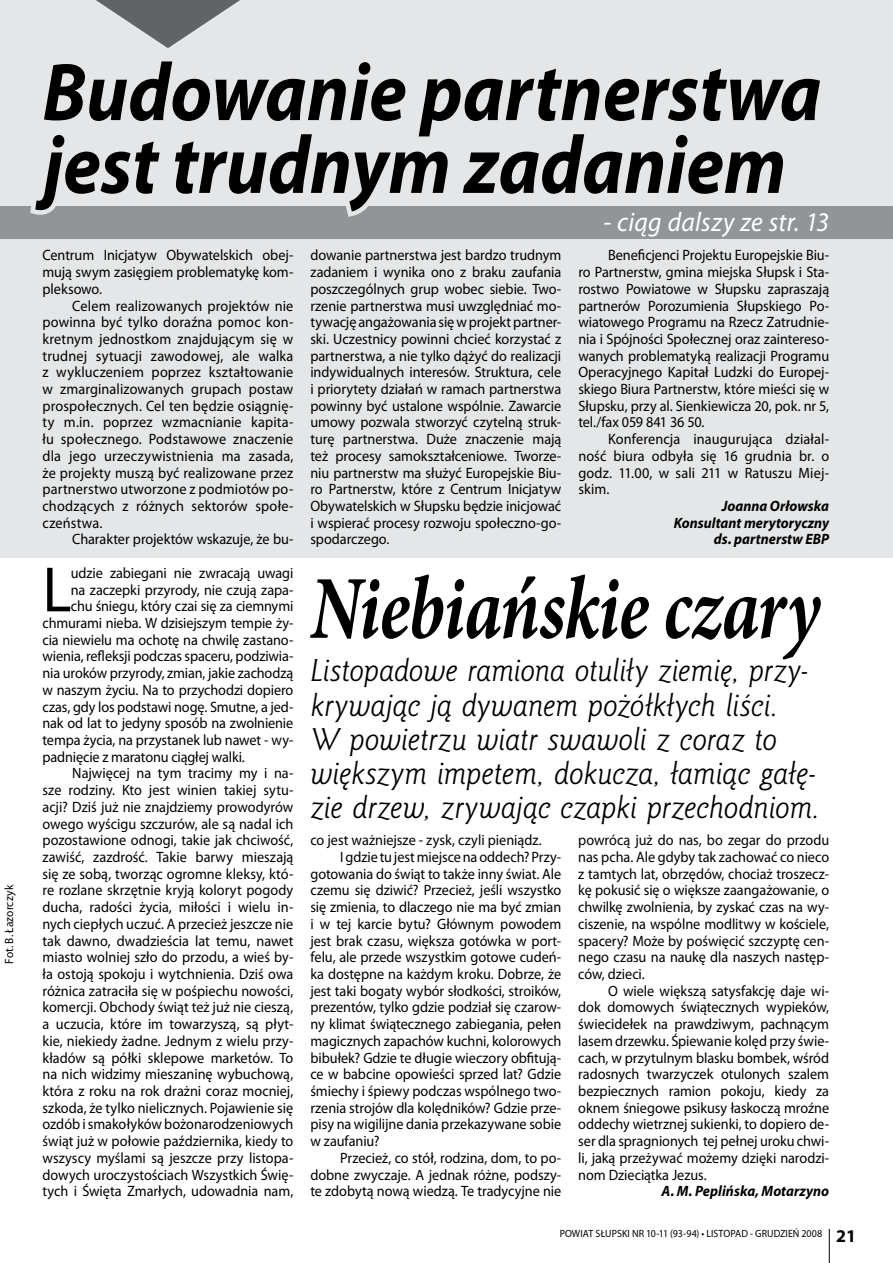
<style>
.page{position:relative;width:893px;height:1263px;background:#fff}
.page>*{position:absolute;margin:0;border:0;box-sizing:border-box;transform-origin:0 0}
.t1{font:italic 700 90px "Minion Pro";letter-spacing:-.01em;color:#000;scale:.8 1}
.t2{font:italic 700 82.5px/72.8px "Myriad Pro";color:#000;scale:.91 1}
.t3{font:64.65px "Myriad Pro";color:#000;scale:.95 1}
.t4{font:italic 28.5px/34.2px "Goldy EFN";letter-spacing:-.01em;color:#000}
.t5{font:italic 27px "Myriad Pro";letter-spacing:.01em;color:#fff;scale:.95 1}
.t6{font:700 18px "Myriad Pro";color:#000}
.t7{font:15px/16.6px "Myriad Pro";letter-spacing:-.005em;color:#000;text-align:justify;scale:.95 1}
.t8{font:italic 700 15px/16.6px "Myriad Pro";letter-spacing:.005em;color:#000;text-align:right;scale:.95 1}
.t9{font:12px "Myriad Pro";letter-spacing:.005em;color:#000;scale:.95 1}
.t10{font:10.5px "Myriad Pro";letter-spacing:.005em;color:#000;scale:.95 1}
</style>
<div class="page">
<hr style="left:829px;top:1229px;width:1px;height:34px;background:#000">
<div style="left:0;top:0;width:893px;height:557px;background:#e4e6e7"></div>
<div style="left:0;top:206px;width:893px;height:33px;background:#919597"></div>
<svg style="left:30px;top:0;width:338px;height:217px"></svg>
<p class="t9" style="left:2px;top:964px;width:85px;rotate:-90deg">Fot. B. Łazorczyk</p>
<h2 class="t2" style="left:43px;top:53px;width:857px">Budowanie partnerstwa jest trudnym zadaniem</h2>
<h3 class="t5" style="left:603px;top:205px;width:239px">- ciąg dalszy ze str. 13</h3>
<p class="t7" style="left:43px;top:247px;width:266px">Centrum Inicjatyw Obywatelskich obej&shy;mują swym zasięgiem problematykę kom&shy;pleksowo.</p>
<p class="t7" style="left:43px;top:297px;width:266px;text-indent:30px">Celem realizowanych projektów nie powinna być tylko doraźna pomoc kon&shy;kretnym jednostkom znajdującym się w trudnej sytuacji zawodowej, ale walka z wykluczeniem poprzez kształtowanie w zmarginalizowanych grupach postaw prospołecznych. Cel ten będzie osiągnię&shy;ty m.in. poprzez wzmacnianie kapita&shy;łu społecznego. Podstawowe znaczenie dla jego urzeczywistnienia ma zasada, że projekty muszą być realizowane przez partnerstwo utworzone z podmiotów po&shy;chodzących z różnych sektorów społe&shy;czeństwa.</p>
<p class="t7" style="left:72px;top:531px;width:234px">Charakter projektów wskazuje, że bu-</p>
<h3 class="t3" style="left:43px;top:550px;width:32px">L</h3>
<p class="t7" style="left:71px;top:564px;width:236px">udzie zabiegani nie zwracają uwagi</p>
<p class="t7" style="left:71px;top:581px;width:236px">na zaczepki przyrody, nie czują zapa-</p>
<p class="t7" style="left:71px;top:598px;width:236px">chu śniegu, który czai się za ciemnymi</p>
<p class="t7" style="left:43px;top:614px;width:266px">chmurami nieba. W dzisiejszym tempie ży-</p>
<p class="t7" style="left:43px;top:631px;width:266px">cia niewielu ma ochotę na chwilę zastano-</p>
<p class="t7" style="left:43px;top:648px;width:266px">wienia, refleksji podczas spaceru, podziwia-</p>
<p class="t7" style="left:43px;top:665px;width:266px">nia uroków przyrody, zmian, jakie zachodzą</p>
<p class="t7" style="left:43px;top:681px;width:266px">w naszym życiu. Na to przychodzi dopiero</p>
<p class="t7" style="left:43px;top:698px;width:266px">czas, gdy los podstawi nogę. Smutne, a jed-</p>
<p class="t7" style="left:43px;top:715px;width:265px">nak od lat to jedyny sposób na zwolnienie</p>
<p class="t7" style="left:43px;top:731px;width:266px">tempa życia, na przystanek lub nawet - wy-</p>
<p class="t7" style="left:43px;top:748px;width:215px">padnięcie z maratonu ciągłej walki.</p>
<p class="t7" style="left:72px;top:765px;width:234px">Najwięcej na tym tracimy my i na-</p>
<p class="t7" style="left:43px;top:781px;width:266px">sze rodziny. Kto jest winien takiej sytu-</p>
<p class="t7" style="left:43px;top:798px;width:266px">acji? Dziś już nie znajdziemy prowodyrów</p>
<p class="t7" style="left:43px;top:815px;width:266px">owego wyścigu szczurów, ale są nadal ich</p>
<p class="t7" style="left:43px;top:832px;width:266px">pozostawione odnogi, takie jak chciwość,</p>
<p class="t7" style="left:43px;top:848px;width:266px">zawiść, zazdrość. Takie barwy mieszają</p>
<p class="t7" style="left:43px;top:865px;width:266px">się ze sobą, tworząc ogromne kleksy, któ-</p>
<p class="t7" style="left:43px;top:882px;width:265px">re rozlane skrzętnie kryją koloryt pogody</p>
<p class="t7" style="left:43px;top:898px;width:266px">ducha, radości życia, miłości i wielu in-</p>
<p class="t7" style="left:43px;top:915px;width:265px">nych ciepłych uczuć. A przecież jeszcze nie</p>
<p class="t7" style="left:43px;top:932px;width:266px">tak dawno, dwadzieścia lat temu, nawet</p>
<p class="t7" style="left:43px;top:949px;width:266px">miasto wolniej szło do przodu, a wieś by-</p>
<p class="t7" style="left:43px;top:965px;width:266px">ła ostoją spokoju i wytchnienia. Dziś owa</p>
<p class="t7" style="left:43px;top:982px;width:266px">różnica zatraciła się w pośpiechu nowości,</p>
<p class="t7" style="left:43px;top:999px;width:266px">komercji. Obchody świąt też już nie cieszą,</p>
<p class="t7" style="left:43px;top:1015px;width:266px">a uczucia, które im towarzyszą, są płyt-</p>
<p class="t7" style="left:43px;top:1032px;width:266px">kie, niekiedy żadne. Jednym z wielu przy-</p>
<p class="t7" style="left:43px;top:1049px;width:266px">kładów są półki sklepowe marketów. To</p>
<p class="t7" style="left:43px;top:1066px;width:266px">na nich widzimy mieszaninę wybuchową,</p>
<p class="t7" style="left:43px;top:1082px;width:266px">która z roku na rok drażni coraz mocniej,</p>
<p class="t7" style="left:43px;top:1099px;width:266px">szkoda, że tylko nielicznych. Pojawienie się</p>
<p class="t7" style="left:43px;top:1116px;width:266px">ozdób i smakołyków bożonarodzeniowych</p>
<p class="t7" style="left:43px;top:1132px;width:266px">świąt już w połowie października, kiedy to</p>
<p class="t7" style="left:43px;top:1149px;width:266px">wszyscy myślami są jeszcze przy listopa-</p>
<p class="t7" style="left:43px;top:1166px;width:266px">dowych uroczystościach Wszystkich Świę-</p>
<p class="t7" style="left:43px;top:1183px;width:266px">tych i Święta Zmarłych, udowadnia nam,</p>
<p class="t7" style="left:310px;top:247px;width:266px">dowanie partnerstwa jest bardzo trudnym zadaniem i wynika ono z braku zaufania poszczególnych grup wobec siebie. Two&shy;rzenie partnerstwa musi uwzględniać mo&shy;tywację angażowania się w projekt partner&shy;ski. Uczestnicy powinni chcieć korzystać z partnerstwa, a nie tylko dążyć do realizacji indywidualnych interesów. Struktura, cele i priorytety działań w ramach partnerstwa powinny być ustalone wspólnie. Zawarcie umowy pozwala stworzyć czytelną struk&shy;turę partnerstwa. Duże znaczenie mają też procesy samokształceniowe. Tworze&shy;niu partnerstw ma służyć Europejskie Biu&shy;ro Partnerstw, które z Centrum Inicjatyw Obywatelskich w Słupsku będzie inicjować i wspierać procesy rozwoju społeczno-go&shy;spodarczego.</p>
<p class="t7" style="left:578px;top:247px;width:266px;text-indent:30px">Beneficjenci Projektu Europejskie Biu&shy;ro Partnerstw, gmina miejska Słupsk i Sta&shy;rostwo Powiatowe w Słupsku zapraszają partnerów Porozumienia Słupskiego Po&shy;wiatowego Programu na Rzecz Zatrudnie&shy;nia i Spójności Społecznej oraz zaintereso&shy;wanych problematyką realizacji Programu Operacyjnego Kapitał Ludzki do Europej&shy;skiego Biura Partnerstw, które mieści się w Słupsku, przy al. Sienkiewicza 20, pok. nr 5, tel./fax 059 841 36 50.</p>
<p class="t7" style="left:578px;top:431px;width:266px;text-indent:30px">Konferencja inaugurująca działal&shy;ność biura odbyła się 16 grudnia br. o godz. 11.00, w sali 211 w Ratuszu Miej&shy;skim.</p>
<p class="t8" style="left:674px;top:497px;width:165px">Joanna Orłowska<br>Konsultant merytoryczny ds. partnerstw EBP</p>
<h1 class="t1" style="left:310px;top:545px;width:638px">Niebiańskie czary</h1>
<h3 class="t4" style="left:310px;top:654px;width:511px">Listopadowe ramiona otuliły ziemię, przy&shy;krywając ją dywanem pożółkłych liści.<br>W powietrzu wiatr swawoli z coraz to większym impetem, dokucza, łamiąc gałę&shy;zie drzew, zrywając czapki przechodniom.</h3>
<p class="t7" style="left:310px;top:832px;width:245px">co jest ważniejsze - zysk, czyli pieniądz.</p>
<p class="t7" style="left:340px;top:848px;width:234px">I gdzie tu jest miejsce na oddech? Przy-</p>
<p class="t7" style="left:310px;top:865px;width:266px">gotowania do świąt to także inny świat. Ale</p>
<p class="t7" style="left:310px;top:882px;width:266px">czemu się dziwić? Przecież, jeśli wszystko</p>
<p class="t7" style="left:310px;top:898px;width:266px">się zmienia, to dlaczego nie ma być zmian</p>
<p class="t7" style="left:310px;top:915px;width:266px">i w tej karcie bytu? Głównym powodem</p>
<p class="t7" style="left:310px;top:932px;width:266px">jest brak czasu, większa gotówka w port-</p>
<p class="t7" style="left:310px;top:949px;width:266px">felu, ale przede wszystkim gotowe cudeń-</p>
<p class="t7" style="left:310px;top:965px;width:266px">ka dostępne na każdym kroku. Dobrze, że</p>
<p class="t7" style="left:310px;top:982px;width:266px">jest taki bogaty wybór słodkości, stroików,</p>
<p class="t7" style="left:310px;top:999px;width:266px">prezentów, tylko gdzie podział się czarow-</p>
<p class="t7" style="left:310px;top:1015px;width:266px">ny klimat świątecznego zabiegania, pełen</p>
<p class="t7" style="left:310px;top:1032px;width:265px">magicznych zapachów kuchni, kolorowych</p>
<p class="t7" style="left:310px;top:1049px;width:266px">bibułek? Gdzie te długie wieczory obfitują-</p>
<p class="t7" style="left:310px;top:1066px;width:265px">ce w babcine opowieści sprzed lat? Gdzie</p>
<p class="t7" style="left:310px;top:1082px;width:266px">śmiechy i śpiewy podczas wspólnego two-</p>
<p class="t7" style="left:310px;top:1099px;width:266px">rzenia strojów dla kolędników? Gdzie prze-</p>
<p class="t7" style="left:310px;top:1116px;width:266px">pisy na wigilijne dania przekazywane sobie</p>
<p class="t7" style="left:310px;top:1132px;width:74px">w zaufaniu?</p>
<p class="t7" style="left:340px;top:1149px;width:234px">Przecież, co stół, rodzina, dom, to po-</p>
<p class="t7" style="left:310px;top:1166px;width:266px">dobne zwyczaje. A jednak różne, podszy-</p>
<p class="t7" style="left:310px;top:1183px;width:266px">te zdobytą nową wiedzą. Te tradycyjne nie</p>
<p class="t7" style="left:578px;top:832px;width:266px">powrócą już do nas, bo zegar do przodu nas pcha. Ale gdyby tak zachować co nieco z tamtych lat, obrzędów, chociaż troszecz&shy;kę pokusić się o większe zaangażowanie, o chwilkę zwolnienia, by zyskać czas na wy&shy;ciszenie, na wspólne modlitwy w kościele, spacery? Może by poświęcić szczyptę cen&shy;nego czasu na naukę dla naszych następ&shy;ców, dzieci.</p>
<p class="t7" style="left:578px;top:982px;width:266px;text-indent:30px">O wiele większą satysfakcję daje wi&shy;dok domowych świątecznych wypieków, świecidełek na prawdziwym, pachnącym lasem drzewku. Śpiewanie kolęd przy świe&shy;cach, w przytulnym blasku bombek, wśród radosnych twarzyczek otulonych szalem bezpiecznych ramion pokoju, kiedy za oknem śniegowe psikusy łaskoczą mroźne oddechy wietrznej sukienki, to dopiero de&shy;ser dla spragnionych tej pełnej uroku chwi&shy;li, jaką przeżywać możemy dzięki narodzi&shy;nom Dzieciątka Jezus.</p>
<p class="t8" style="left:662px;top:1182px;width:178px">A. M. Peplińska, Motarzyno</p>
<p class="t10" style="left:560px;top:1227px;width:278px">POWIAT SŁUPSKI NR 10-11 (93-94) • LISTOPAD - GRUDZIEŃ 2008</p>
<p class="t6" style="left:836px;top:1225px;width:21px">21</p>
</div>
